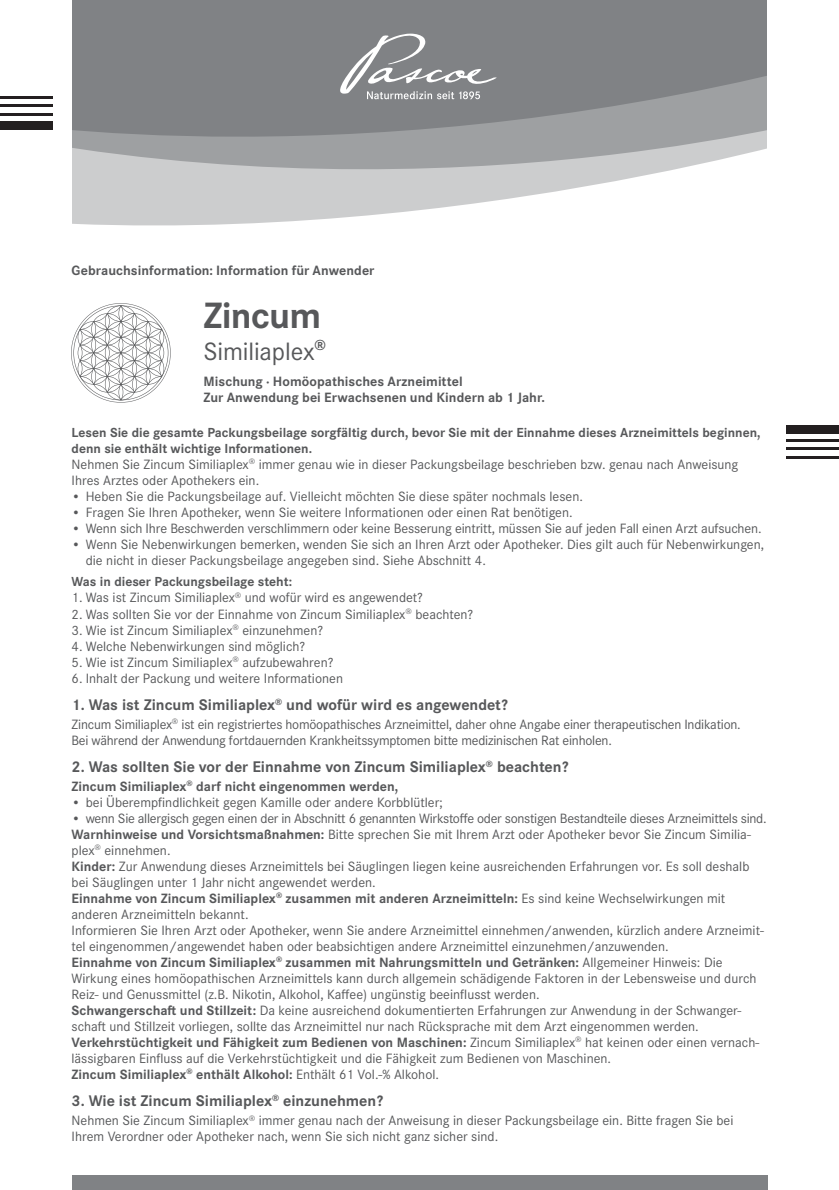
<style>
.page{position:relative;width:839px;height:1190px;background:#fff}
.page>*{position:absolute;margin:0;border:0;box-sizing:border-box;transform-origin:0 0}
.t1{font:700 38px "Corporate S Pro";letter-spacing:-.02em;color:#57585a}
.t2{font:26px "Corporate S Pro";letter-spacing:-.005em;color:#57585a}
.t3{font:700 16px "Corporate S Pro";color:#57585a}
.t4{font:14px/16px "Corporate S Pro";color:#57585a}
.t5{font:700 14px/16px "Corporate S Pro";color:#57585a}
.t6{font:700 13.6px/16px "Corporate S Pro";color:#57585a}
.s1{font-size:13.6px}
.s2{font-weight:700}
</style>
<div class="page">
<svg style="left:72px;top:185px;width:520px;height:41px;fill:#cccdce"></svg>
<svg style="left:72px;top:0;width:695px;height:185px;background:#939597"></svg>
<svg style="left:340px;top:34px;width:156px;height:65px;background:#959699"></svg>
<div style="left:72px;top:1174px;width:694px;height:16px;background:#808285"></div>
<svg style="left:71px;top:303px;width:99px;height:99px"></svg>
<hr style="left:0;top:96px;width:53px;height:3px;background:#231f20">
<hr style="left:0;top:104px;width:53px;height:3px;background:#231f20">
<hr style="left:0;top:113px;width:53px;height:3px;background:#231f20">
<div style="left:0;top:121px;width:53px;height:9px;background:#231f20"></div>
<hr style="left:785px;top:456px;width:53px;height:3px;background:#231f20">
<hr style="left:785px;top:447px;width:53px;height:3px;background:#231f20">
<hr style="left:785px;top:439px;width:53px;height:3px;background:#231f20">
<div style="left:785px;top:425px;width:53px;height:8px;background:#231f20"></div>
<p class="t5" style="left:71px;top:262px;width:304px">Gebrauchsinformation: Information für Anwender</p>
<h1 class="t1" style="left:203px;top:286px;width:119px">Zincum</h1>
<h2 class="t2" style="left:203px;top:333px;width:124px">Similiaplex<sup>®</sup></h2>
<p class="t5" style="left:203px;top:372px;width:343px">Mischung · Homöopathisches Arzneimittel<br>Zur Anwendung bei Erwachsenen und Kindern ab 1 Jahr.</p>
<p class="t6" style="left:71px;top:423px;width:690px">Lesen Sie die gesamte Packungsbeilage sorgfältig durch, bevor Sie mit der Einnahme dieses Arzneimittels beginnen, denn sie enthält wichtige Informationen.</p>
<p class="t4" style="left:71px;top:455px;width:668px">Nehmen Sie Zincum Similiaplex<sup>®</sup> immer genau wie in dieser Packungsbeilage beschrieben bzw. genau nach Anweisung<br>Ihres Arztes oder Apothekers ein.</p>
<p class="t4" style="left:71px;top:487px;width:512px"><span class="s1">•</span> Heben Sie die Packungsbeilage auf. Vielleicht möchten Sie diese später nochmals lesen.</p>
<p class="t4" style="left:71px;top:503px;width:502px"><span class="s1">•</span> Fragen Sie Ihren Apotheker, wenn Sie weitere Informationen oder einen Rat benötigen.</p>
<p class="t4" style="left:71px;top:519px;width:691px"><span class="s1">•</span> Wenn sich Ihre Beschwerden verschlimmern oder keine Besserung eintritt, müssen Sie auf jeden Fall einen Arzt aufsuchen.</p>
<p class="t4" style="left:86px;top:535px;width:679px;text-indent:-14px"><span class="s1">•</span> Wenn Sie Nebenwirkungen bemerken, wenden Sie sich an Ihren Arzt oder Apotheker. Dies gilt auch für Nebenwirkungen, die nicht in dieser Packungsbeilage angegeben sind. Siehe Abschnitt 4.</p>
<p class="t6" style="left:71px;top:573px;width:222px">Was in dieser Packungsbeilage steht:</p>
<p class="t4" style="left:71px;top:589px;width:353px">1. Was ist Zincum Similiaplex<sup>®</sup> und wofür wird es angewendet?</p>
<p class="t4" style="left:71px;top:605px;width:403px">2. Was sollten Sie vor der Einnahme von Zincum Similiaplex<sup>®</sup> beachten?</p>
<p class="t4" style="left:71px;top:621px;width:253px">3. Wie ist Zincum Similiaplex<sup>®</sup> einzunehmen?</p>
<p class="t4" style="left:71px;top:637px;width:235px">4. Welche Nebenwirkungen sind möglich?</p>
<p class="t4" style="left:71px;top:653px;width:263px">5. Wie ist Zincum Similiaplex<sup>®</sup> aufzubewahren?</p>
<p class="t4" style="left:71px;top:669px;width:273px">6. Inhalt der Packung und weitere Informationen</p>
<p class="t3" style="left:71px;top:692px;width:437px">1. Was ist Zincum Similiaplex<sup>®</sup> und wofür wird es angewendet?</p>
<p class="t4" style="left:71px;top:715px;width:670px">Zincum Similiaplex<sup>®</sup> ist ein registriertes homöopathisches Arzneimittel, daher ohne Angabe einer therapeutischen Indikation.<br>Bei während der Anwendung fortdauernden Krankheitssymptomen bitte medizinischen Rat einholen.</p>
<p class="t3" style="left:71px;top:754px;width:498px">2. Was sollten Sie vor der Einnahme von Zincum Similiaplex<sup>®</sup> beachten?</p>
<p class="t5" style="left:71px;top:777px;width:328px">Zincum Similiaplex<sup>®</sup> darf nicht eingenommen werden,</p>
<p class="t4" style="left:71px;top:793px;width:372px"><span class="s1">•</span> bei Überempfindlichkeit gegen Kamille oder andere Korbblütler;</p>
<p class="t4" style="left:71px;top:809px;width:696px"><span class="s1">•</span> wenn Sie allergisch gegen einen der in Abschnitt 6 genannten Wirkstoffe oder sonstigen Bestandteile dieses Arzneimittels sind.<br><span class="s2">Warnhinweise und Vorsichtsmaßnahmen:</span> Bitte sprechen Sie mit Ihrem Arzt oder Apotheker bevor Sie Zincum Similia&shy;plex<sup>®</sup> einnehmen.<br><span class="s2">Kinder:</span> Zur Anwendung dieses Arzneimittels bei Säuglingen liegen keine ausreichenden Erfahrungen vor. Es soll deshalb bei Säuglingen unter 1 Jahr nicht angewendet werden.<br><span class="s2">Einnahme von Zincum Similiaplex</span><sup>®</sup> <span class="s2">zusammen mit anderen Arzneimitteln:</span> Es sind keine Wechselwirkungen mit anderen Arzneimitteln bekannt.<br>Informieren Sie Ihren Arzt oder Apotheker, wenn Sie andere Arzneimittel einnehmen/anwenden, kürzlich andere Arzneimit&shy;tel eingenommen/angewendet haben oder beabsichtigen andere Arzneimittel einzunehmen/anzuwenden.<br><span class="s2">Einnahme von Zincum Similiaplex</span><sup>®</sup> <span class="s2">zusammen mit Nahrungsmitteln und Getränken:</span> Allgemeiner Hinweis: Die Wirkung eines homöopathischen Arzneimittels kann durch allgemein schädigende Faktoren in der Lebensweise und durch Reiz- und Genussmittel (z.B. Nikotin, Alkohol, Kaffee) ungünstig beeinflusst werden.<br><span class="s2">Schwangerschaft und Stillzeit:</span> Da keine ausreichend dokumentierten Erfahrungen zur Anwendung in der Schwanger&shy;schaft und Stillzeit vorliegen, sollte das Arzneimittel nur nach Rücksprache mit dem Arzt eingenommen werden.<br><span class="s2">Verkehrstüchtigkeit und Fähigkeit zum Bedienen von Maschinen:</span> Zincum Similiaplex<sup>®</sup> hat keinen oder einen vernach&shy;lässigbaren Einfluss auf die Verkehrstüchtigkeit und die Fähigkeit zum Bedienen von Maschinen.<br><span class="s2">Zincum Similiaplex</span><sup>®</sup> <span class="s2">enthält Alkohol:</span> Enthält 61 Vol.-% Alkohol.</p>
<p class="t3" style="left:71px;top:1088px;width:313px">3. Wie ist Zincum Similiaplex<sup>®</sup> einzunehmen?</p>
<p class="t4" style="left:71px;top:1111px;width:663px">Nehmen Sie Zincum Similiaplex<sup>®</sup> immer genau nach der Anweisung in dieser Packungsbeilage ein. Bitte fragen Sie bei<br>Ihrem Verordner oder Apotheker nach, wenn Sie sich nicht ganz sicher sind.</p>
</div>
